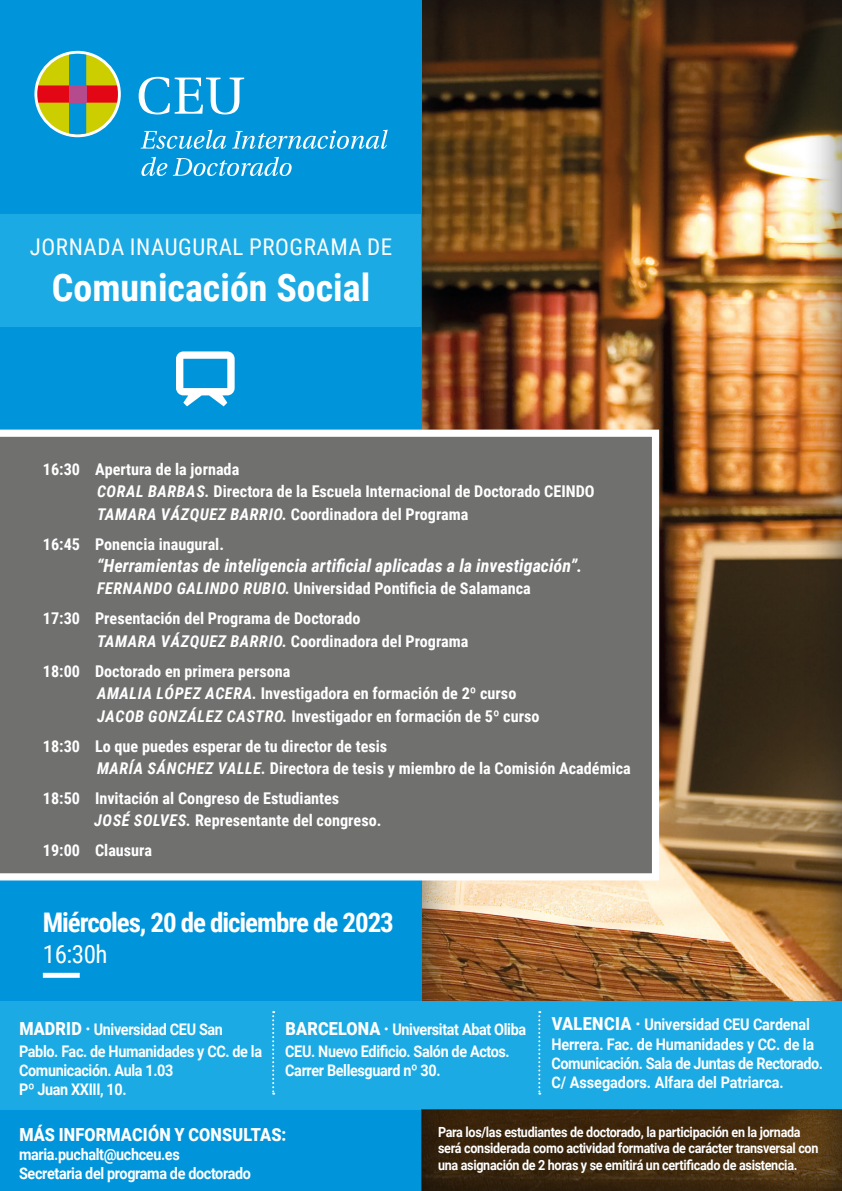
<style>
.page{position:relative;width:842px;height:1191px;background:#fff}
.page>*{position:absolute;margin:0;border:0;box-sizing:border-box;transform-origin:0 0}
.t1{font:700 38px "Roboto Condensed";color:#fff}
.t2{font:700 27px "Roboto Condensed";letter-spacing:-.04em;color:#fff}
.t3{font:25px "Roboto Condensed";color:#fff}
.t4{font:23px "Roboto Condensed";letter-spacing:.025em;color:#fff}
.t5{font:italic 700 18px "Roboto Condensed";color:#fff}
.t6{font:900 18px "Roboto";letter-spacing:.01em;color:#fff;scale:.9 1}
.t7{font:700 16.2px "Roboto Condensed";color:#fff}
.t8{font:700 16px/19.2px "Roboto";letter-spacing:-.025em;color:#fff;scale:.9 1}
.t9{font:700 14px/16.8px "Roboto";letter-spacing:-.025em;color:#fff;scale:.9 1}
.s1{font-style:italic}
.s2{font-weight:900;font-size:18px}
</style>
<div class="page">
<div style="left:419px;top:0;width:423px;height:1191px;background:#1d1d1b;opacity:.75"></div>
<div style="left:0;top:0;width:421px;height:1191px;background:#0095db"></div>
<div style="left:34px;top:51px;width:87px;height:86px;border:6px solid #fff;border-radius:50%"></div>
<svg style="left:37px;top:54px;width:81px;height:80px"></svg>
<div style="left:69px;top:85px;width:17px;height:18px;background:#b54a8d"></div>
<svg style="left:139px;top:77px;width:105px;height:37px"></svg>
<svg style="left:141px;top:130px;width:85px;height:19px"></svg>
<svg style="left:232px;top:130px;width:156px;height:19px"></svg>
<svg style="left:141px;top:157px;width:26px;height:19px"></svg>
<svg style="left:173px;top:157px;width:119px;height:19px"></svg>
<div style="left:0;top:429px;width:659px;height:451px;background:#70706f"></div>
<div style="left:43px;top:972px;width:37px;height:5px;background:#fff"></div>
<div style="left:0;top:214px;width:421px;height:112px;background:#1baae4"></div>
<div style="left:0;top:1001px;width:842px;height:108px;background:#1baae4"></div>
<svg style="left:421px;top:1109px;width:421px;height:82px;background:#3e290f"></svg>
<svg style="left:176px;top:351px;width:59px;height:55px"></svg>
<svg style="left:272px;top:1011px;width:2px;height:83px"></svg>
<svg style="left:538px;top:1011px;width:2px;height:83px"></svg>
<p class="t4" style="left:30px;top:231px;width:364px">JORNADA INAUGURAL PROGRAMA DE</p>
<p class="t1" style="left:52px;top:261px;width:320px">Comunicación Social</p>
<p class="t7" style="left:43px;top:458px;width:198px">16:30 Apertura de la jornada</p>
<p class="t7" style="left:97px;top:480px;width:499px"><span class="s1">CORAL BARBAS.</span> Directora de la Escuela Internacional de Doctorado CEINDO</p>
<p class="t7" style="left:97px;top:502px;width:373px"><span class="s1">TAMARA VÁZQUEZ BARRIO.</span> Coordinadora del Programa</p>
<p class="t7" style="left:43px;top:532px;width:183px">16:45 Ponencia inaugural.</p>
<p class="t5" style="left:97px;top:553px;width:487px">“Herramientas de inteligencia artificial aplicadas a la investigación”.</p>
<p class="t7" style="left:97px;top:577px;width:435px"><span class="s1">FERNANDO GALINDO RUBIO.</span> Universidad Pontificia de Salamanca</p>
<p class="t7" style="left:43px;top:607px;width:319px">17:30 Presentación del Programa de Doctorado</p>
<p class="t7" style="left:97px;top:629px;width:373px"><span class="s1">TAMARA VÁZQUEZ BARRIO.</span> Coordinadora del Programa</p>
<p class="t7" style="left:43px;top:659px;width:249px">18:00 Doctorado en primera persona</p>
<p class="t7" style="left:97px;top:682px;width:421px"><span class="s1">AMALIA LÓPEZ ACERA.</span> Investigadora en formación de 2º curso</p>
<p class="t7" style="left:97px;top:704px;width:444px"><span class="s1">JACOB GONZÁLEZ CASTRO.</span> Investigador en formación de 5º curso</p>
<p class="t7" style="left:43px;top:734px;width:346px">18:30 Lo que puedes esperar de tu director de tesis</p>
<p class="t7" style="left:97px;top:756px;width:535px"><span class="s1">MARÍA SÁNCHEZ VALLE.</span> Directora de tesis y miembro de la Comisión Académica</p>
<p class="t7" style="left:43px;top:786px;width:298px">18:50 Invitación al Congreso de Estudiantes</p>
<p class="t7" style="left:94px;top:809px;width:289px"><span class="s1">JOSÉ SOLVES.</span> Representante del congreso.</p>
<p class="t7" style="left:43px;top:839px;width:111px">19:00 Clausura</p>
<p class="t2" style="left:43px;top:903px;width:352px">Miércoles, 20 de diciembre de 2023</p>
<p class="t3" style="left:43px;top:936px;width:66px">16:30h</p>
<p class="t8" style="left:551px;top:1014px;width:303px"><span class="s2">VALENCIA ·</span> Universidad CEU Cardenal Herrera. Fac. de Humanidades y CC. de la Comunicación. Sala de Juntas de Rectorado.<br>C/ Assegadors. Alfara del Patriarca.</p>
<p class="t9" style="left:438px;top:1122px;width:424px">Para los/las estudiantes de doctorado, la participación en la jornada será considerada como actividad formativa de carácter transversal con una asignación de 2 horas y se emitirá un certificado de asistencia.</p>
<p class="t8" style="left:285px;top:1018px;width:269px;line-height:21.6px"><span class="s2">BARCELONA ·</span> Universitat Abat Oliba<br>CEU. Nuevo Edificio. Salón de Actos.</p>
<p class="t8" style="left:285px;top:1060px;width:174px">Carrer Bellesguard nº 30.</p>
<p class="t8" style="left:19px;top:1018px;width:272px;line-height:21.6px"><span class="s2">MADRID ·</span> Universidad CEU San<br>Pablo. Fac. de Humanidades y CC. de la</p>
<p class="t8" style="left:19px;top:1060px;width:173px">Comunicación. Aula 1.03</p>
<p class="t8" style="left:19px;top:1079px;width:121px">Pº Juan XXIII, 10.</p>
<p class="t6" style="left:19px;top:1121px;width:298px">MÁS INFORMACIÓN Y CONSULTAS:</p>
<p class="t8" style="left:19px;top:1144px;width:180px">maria.puchalt@uchceu.es</p>
<p class="t8" style="left:19px;top:1163px;width:259px">Secretaria del programa de doctorado</p>
</div>
